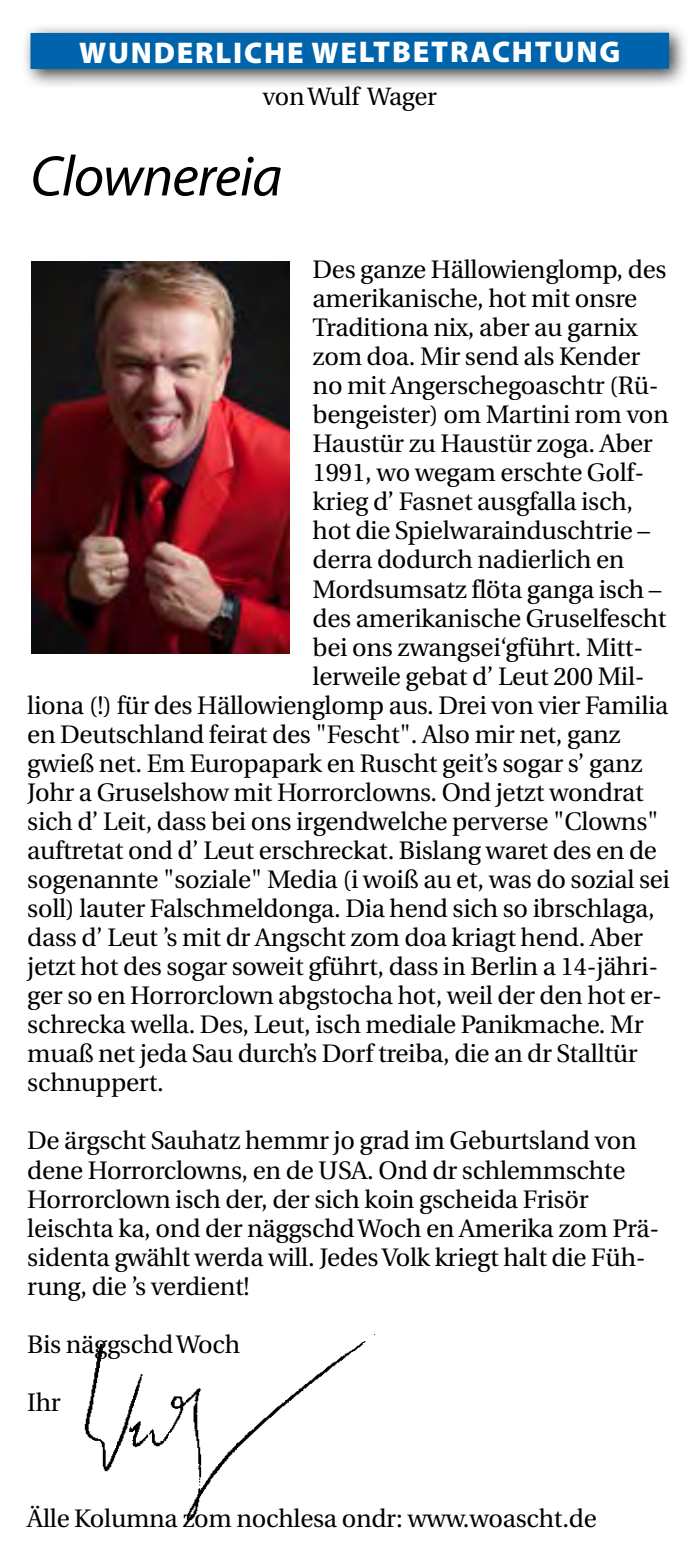
<style>
.page{position:relative;width:696px;height:1549px;background:#fff}
.page>*{position:absolute;margin:0;border:0;box-sizing:border-box;transform-origin:0 0}
.t1{font:italic 57.5px "Myriad Pro";letter-spacing:-.015em;color:#000}
.t2{font:900 30px "Myriad Pro";letter-spacing:.06em;color:#fff}
.t3{font:25.25px/29px "Utopia";letter-spacing:-.01em;color:#000}
.t4{font:25px "Utopia";letter-spacing:-.01em;color:#000}
</style>
<div class="page">
<div style="left:20px;top:22px;width:668px;height:68px;background:#000;opacity:.75"></div>
<div style="left:30px;top:33px;width:638px;height:36px;background:#0064ad"></div>
<img style="left:84px;top:1334px;width:291px;height:187px">
<img style="left:32px;top:262px;width:258px;height:391px">
<p class="t2" style="left:79px;top:32px;width:542px">WUNDERLICHE WELTBETRACHTUNG</p>
<p class="t4" style="left:262px;top:83px;width:176px">von Wulf Wager</p>
<h1 class="t1" style="left:30px;top:141px;width:253px">Clownereia</h1>
<p class="t3" style="left:312px;top:255px;width:355px">Des ganze Hällowienglomp, des</p>
<p class="t3" style="left:312px;top:284px;width:326px">amerikanische, hot mit onsre</p>
<p class="t3" style="left:312px;top:313px;width:326px">Traditiona nix, aber au garnix</p>
<p class="t3" style="left:312px;top:342px;width:329px">zom doa. Mir send als Kender</p>
<p class="t3" style="left:312px;top:371px;width:347px">no mit Angerschegoaschtr (Rü-</p>
<p class="t3" style="left:312px;top:400px;width:357px">bengeister) om Martini rom von</p>
<p class="t3" style="left:312px;top:429px;width:341px">Haustür zu Haustür zoga. Aber</p>
<p class="t3" style="left:312px;top:459px;width:333px">1991, wo wegam erschte Golf-</p>
<p class="t3" style="left:312px;top:488px;width:322px">krieg d’ Fasnet ausgfalla isch,</p>
<p class="t3" style="left:312px;top:517px;width:339px">hot die Spielwarainduschtrie –</p>
<p class="t3" style="left:312px;top:546px;width:313px">derra dodurch nadierlich en</p>
<p class="t3" style="left:312px;top:575px;width:350px">Mordsumsatz flöta ganga isch –</p>
<p class="t3" style="left:312px;top:604px;width:355px">des amerikanische Gruselfescht</p>
<p class="t3" style="left:312px;top:633px;width:332px">bei ons zwangsei‘gführt. Mitt-</p>
<p class="t3" style="left:312px;top:662px;width:333px">lerweile gebat d’ Leut 200 Mil-</p>
<p class="t3" style="left:27px;top:691px;width:642px">liona (!) für des Hällowienglomp aus. Drei von vier Familia</p>
<p class="t3" style="left:27px;top:720px;width:594px">en Deutschland feirat des "Fescht". Also mir net, ganz</p>
<p class="t3" style="left:27px;top:749px;width:616px">gwieß net. Em Europapark en Ruscht geit’s sogar s’ ganz</p>
<p class="t3" style="left:27px;top:778px;width:617px">Johr a Gruselshow mit Horrorclowns. Ond jetzt wondrat</p>
<p class="t3" style="left:27px;top:807px;width:632px">sich d’ Leit, dass bei ons irgendwelche perverse "Clowns"</p>
<p class="t3" style="left:27px;top:836px;width:630px">auftretat ond d’ Leut erschreckat. Bislang waret des en de</p>
<p class="t3" style="left:27px;top:865px;width:643px">sogenannte "soziale" Media (i woiß au et, was do sozial sei</p>
<p class="t3" style="left:27px;top:894px;width:628px">soll) lauter Falschmeldonga. Dia hend sich so ibrschlaga,</p>
<p class="t3" style="left:27px;top:923px;width:616px">dass d’ Leut ’s mit dr Angscht zom doa kriagt hend. Aber</p>
<p class="t3" style="left:27px;top:952px;width:632px">jetzt hot des sogar soweit gführt, dass in Berlin a 14-jähri-</p>
<p class="t3" style="left:27px;top:981px;width:635px">ger so en Horrorclown abgstocha hot, weil der den hot er-</p>
<p class="t3" style="left:27px;top:1010px;width:617px">schrecka wella. Des, Leut, isch mediale Panikmache. Mr</p>
<p class="t3" style="left:27px;top:1039px;width:611px">muaß net jeda Sau durch’s Dorf treiba, die an dr Stalltür</p>
<p class="t3" style="left:27px;top:1068px;width:138px">schnuppert.</p>
<p class="t3" style="left:27px;top:1126px;width:633px">De ärgscht Sauhatz hemmr jo grad im Geburtsland von dene Horrorclowns, en de USA. Ond dr schlemmschte Horrorclown isch der, der sich koin gscheida Frisör leischta ka, ond der näggschd Woch en Amerika zom Prä&shy;sidenta gwählt werda will. Jedes Volk kriegt halt die Füh&shy;rung, die ’s verdient!</p>
<p class="t3" style="left:27px;top:1330px;width:214px">Bis näggschd Woch</p>
<p class="t3" style="left:27px;top:1388px;width:35px">Ihr</p>
<p class="t3" style="left:27px;top:1503px;width:570px">Älle Kolumna zom nochlesa ondr: www.woascht.de</p>
</div>
